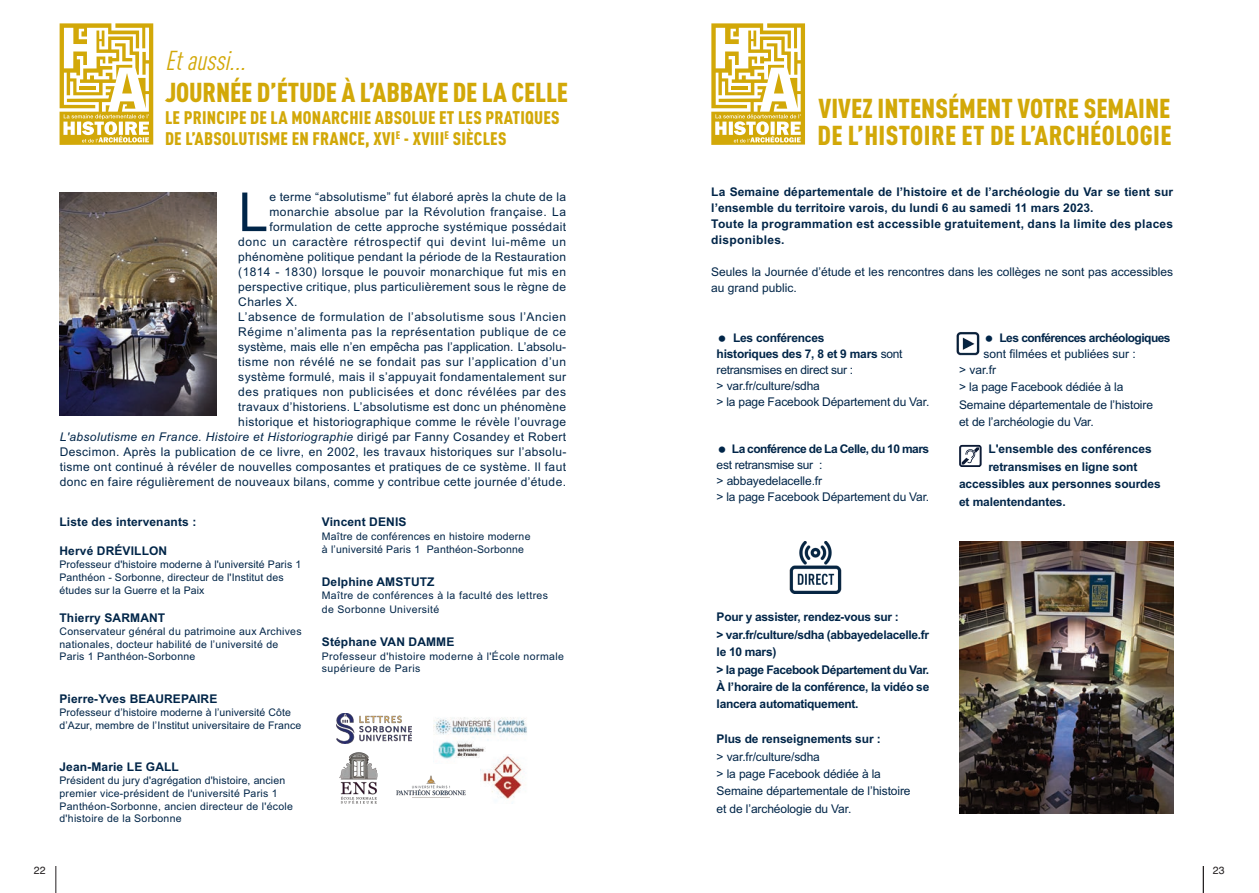
<style>
.page{position:relative;width:1259px;height:893px;background:#fff}
.page>*{position:absolute;margin:0;border:0;box-sizing:border-box;transform-origin:0 0}
.t1{font:53.85px "Arial";color:#002548}
.t2{font:900 27px "DIN Cond";color:#d2a808}
.t3{font:italic 27px "DIN Cond";color:#d2a808}
.t4{font:900 18px "DIN Cond";letter-spacing:.015em;color:#d2a808}
.t5{font:12px/15px "Arial";letter-spacing:.03em;color:#002548;text-align:right}
.t6{font:700 12px/17.4px "Arial";color:#002548}
.t7{font:12px "Arial";letter-spacing:-.01em;color:#002548}
.t8{font:12px/15.9px "Arial";color:#002548}
.t9{font:700 12px/15.9px "Arial";letter-spacing:.025em;color:#002548}
.t10{font:700 12px/17.4px "Arial";letter-spacing:-.025em;color:#002548}
.t11{font:700 12px/15.9px "Arial";letter-spacing:-.045em;color:#002548}
.t12{font:700 12px/15.9px "Arial";letter-spacing:-.04em;color:#002548}
.t13{font:12px "Arial";letter-spacing:.055em;color:#002548}
.t14{font:700 12px "Arial";letter-spacing:-.02em;color:#002548}
.t15{font:12px "Arial";letter-spacing:-.025em;color:#002548}
.t16{font:10.5px/12.6px "Arial";letter-spacing:.025em;color:#002548}
.t17{font:10.5px "Helvetica";color:#231f20}
.s1{font-style:italic}
.s2{font-weight:400}
</style>
<div class="page">
<svg style="left:1203px;top:866px;width:1px;height:27px"></svg>
<svg style="left:56px;top:866px;width:1px;height:27px"></svg>
<img style="left:789px;top:541px;width:52px;height:52px">
<svg style="left:60px;top:23px;width:93px;height:122px"></svg>
<svg style="left:711px;top:23px;width:94px;height:122px"></svg>
<img style="left:60px;top:192px;width:156px;height:224px">
<img style="left:959px;top:541px;width:214px;height:272px">
<img style="left:397px;top:776px;width:69px;height:22px">
<img style="left:434px;top:717px;width:93px;height:42px">
<div style="left:959px;top:445px;width:22px;height:22px;border:1px solid #0c1a35;border-radius:2px"></div>
<svg style="left:960px;top:446px;width:20px;height:20px"></svg>
<img style="left:336px;top:713px;width:76px;height:30px">
<img style="left:339px;top:752px;width:38px;height:51px">
<img style="left:956px;top:332px;width:24px;height:24px">
<div style="left:480px;top:752px;width:55px;height:54px;background:#fff"></div>
<img style="left:480px;top:754px;width:45px;height:50px">
<p class="t3" style="left:165px;top:51px;width:87px">Etaussi...</p>
<p class="t2" style="left:165px;top:83px;width:404px">JOURNÉE D’ÉTUDE À L’ABBAYE DE LA CELLE</p>
<p class="t4" style="left:165px;top:111px;width:396px">LE PRINCIPE DE LA MONARCHIE ABSOLUE ET LES PRATIQUES</p>
<p class="t4" style="left:165px;top:132px;width:343px">DE L’ABSOLUTISME EN FRANCE, XVI<sup>E</sup> - XVIII<sup>E</sup> SIÈCLES</p>
<p class="t1" style="left:238px;top:193px;width:31px">L</p>
<p class="t5" style="left:269px;top:191px;width:298px">e terme “absolutisme” fut élaboré après la chute de la</p>
<p class="t5" style="left:269px;top:206px;width:298px">monarchie absolue par la Révolution française. La</p>
<p class="t5" style="left:269px;top:221px;width:298px">formulation de cette approche systémique possédait</p>
<p class="t13" style="left:238px;top:237px;width:329px">donc un caractère rétrospectif qui devint lui-même un</p>
<p class="t5" style="left:238px;top:251px;width:329px">phénomène politique pendant la période de la Restauration</p>
<p class="t5" style="left:238px;top:266px;width:329px">(1814 - 1830) lorsque le pouvoir monarchique fut mis en</p>
<p class="t5" style="left:238px;top:281px;width:329px">perspective critique, plus particulièrement sous le règne de</p>
<p class="t5" style="left:238px;top:296px;width:61px">Charles X.</p>
<p class="t5" style="left:60px;top:311px;width:508px">L’absence de formulation de l’absolutisme sous l’Ancien<br>Régime n’alimenta pas la représentation publique de ce<br>système, mais elle n’en empêcha pas l’application. L’absolu-<br>tisme non révélé ne se fondait pas sur l’application d’un<br>système formulé, mais il s’appuyait fondamentalement sur<br>des pratiques non publicisées et donc révélées par des<br>travaux d’historiens. L’absolutisme est donc un phénomène<br>historique et historiographique comme le révèle l’ouvrage<br><span class="s1">L'absolutisme en France. Histoire et Historiographie</span> dirigé par Fanny Cosandey et Robert Descimon. Après la publication de ce livre, en 2002, les travaux historiques sur l’absolu&shy;tisme ont continué à révéler de nouvelles composantes et pratiques de ce système. Il faut donc en faire régulièrement de nouveaux bilans, comme y contribue cette journée d’étude.</p>
<p class="t6" style="left:60px;top:514px;width:138px">Liste des intervenants :</p>
<p class="t6" style="left:60px;top:543px;width:109px">Hervé DRÉVILLON</p>
<p class="t16" style="left:60px;top:559px;width:243px">Professeur d'histoire moderne à l'université Paris 1<br>Panthéon - Sorbonne, directeur de l'Institut des études sur la Guerre et la Paix</p>
<p class="t6" style="left:60px;top:610px;width:107px">Thierry SARMANT</p>
<p class="t16" style="left:60px;top:626px;width:244px">Conservateur général du patrimoine aux Archives nationales, docteur habilité de l’université de<br>Paris 1 Panthéon-Sorbonne</p>
<p class="t6" style="left:60px;top:691px;width:159px">Pierre-Yves BEAUREPAIRE</p>
<p class="t16" style="left:60px;top:707px;width:243px">Professeur d’histoire moderne à l’université Côte d’Azur, membre de l’Institut universitaire de France</p>
<p class="t6" style="left:60px;top:759px;width:121px">Jean-Marie LE GALL</p>
<p class="t16" style="left:60px;top:775px;width:235px">Président du jury d'agrégation d'histoire, ancien premier vice-président de l'université Paris 1<br>Panthéon-Sorbonne, ancien directeur de l'école d'histoire de la Sorbonne</p>
<p class="t6" style="left:322px;top:514px;width:86px">Vincent DENIS</p>
<p class="t16" style="left:322px;top:531px;width:210px">Maître de conférences en histoire moderne</p>
<p class="t16" style="left:322px;top:544px;width:204px">à l’université Paris 1 Panthéon-Sorbonne</p>
<p class="t6" style="left:322px;top:574px;width:114px">Delphine AMSTUTZ</p>
<p class="t16" style="left:322px;top:590px;width:228px">Maître de conférences à la faculté des lettres</p>
<p class="t16" style="left:322px;top:604px;width:119px">de Sorbonne Université</p>
<p class="t6" style="left:322px;top:634px;width:134px">Stéphane VAN DAMME</p>
<p class="t16" style="left:322px;top:651px;width:244px">Professeur d'histoire moderne à l'École normale supérieure de Paris</p>
<p class="t17" style="left:34px;top:866px;width:13px">22</p>
<p class="t2" style="left:818px;top:99px;width:353px">VIVEZ INTENSÉMENT VOTRE SEMAINE</p>
<p class="t2" style="left:817px;top:126px;width:356px">DE L’HISTOIRE ET DE L’ARCHÉOLOGIE</p>
<p class="t6" style="left:711px;top:185px;width:463px;line-height:15.9px">La Semaine départementale de l’histoire et de l’archéologie du Var se tient sur l’ensemble du territoire varois, du lundi 6 au samedi 11 mars 2023.</p>
<p class="t9" style="left:711px;top:217px;width:463px">Toute la programmation est accessible gratuitement, dans la limite des places disponibles.</p>
<p class="t8" style="left:711px;top:265px;width:463px">Seules la Journée d’étude et les rencontres dans les collèges ne sont pas accessibles au grand public.</p>
<p class="t14" style="left:733px;top:333px;width:93px">Les conférences</p>
<p class="t14" style="left:716px;top:349px;width:187px">historiques des 7, 8 et 9 mars <span class="s2">sont</span></p>
<p class="t15" style="left:716px;top:365px;width:138px">retransmises en direct sur :</p>
<p class="t7" style="left:716px;top:381px;width:105px">&gt; var.fr/culture/sdha</p>
<p class="t7" style="left:716px;top:397px;width:214px">&gt; la page Facebook Département du Var.</p>
<p class="t12" style="left:716px;top:442px;width:214px;text-indent:15px">La conférence de La Celle, du 10 mars <span class="s2">est retransmise sur :</span></p>
<p class="t7" style="left:716px;top:477px;width:107px">&gt; abbayedelacelle.fr</p>
<p class="t7" style="left:716px;top:492px;width:214px">&gt; la page Facebook Département du Var.</p>
<p class="t11" style="left:983px;top:331px;width:188px;text-indent:16px">Les conférences archéologiques <span class="s2">sont filmées et publiées sur :</span></p>
<p class="t5" style="left:959px;top:363px;width:39px">&gt; var.fr</p>
<p class="t7" style="left:959px;top:383px;width:166px">&gt; la page Facebook dédiée à la</p>
<p class="t7" style="left:959px;top:400px;width:195px">Semaine départementale de l’histoire</p>
<p class="t7" style="left:959px;top:417px;width:136px">et de l’archéologie du Var.</p>
<p class="t6" style="left:988px;top:442px;width:165px">L'ensemble des conférences retransmises en ligne sont</p>
<p class="t6" style="left:959px;top:476px;width:203px">accessibles aux personnes sourdes et malentendantes.</p>
<p class="t10" style="left:716px;top:610px;width:184px">Pour y assister, rendez-vous sur :</p>
<p class="t10" style="left:716px;top:627px;width:214px">&gt; var.fr/culture/sdha (abbayedelacelle.fr le 10 mars)</p>
<p class="t6" style="left:716px;top:662px;width:214px;text-align:justify">&gt; la page Facebook Département du Var.<br>À l’horaire de la conférence, la vidéo se lancera automatiquement.</p>
<p class="t6" style="left:716px;top:731px;width:166px">Plus de renseignements sur :</p>
<p class="t7" style="left:716px;top:752px;width:105px">&gt; var.fr/culture/sdha</p>
<p class="t7" style="left:716px;top:769px;width:166px">&gt; la page Facebook dédiée à la</p>
<p class="t7" style="left:716px;top:787px;width:195px">Semaine départementale de l’histoire</p>
<p class="t7" style="left:716px;top:804px;width:136px">et de l’archéologie du Var.</p>
<p class="t17" style="left:1213px;top:866px;width:13px">23</p>
</div>
